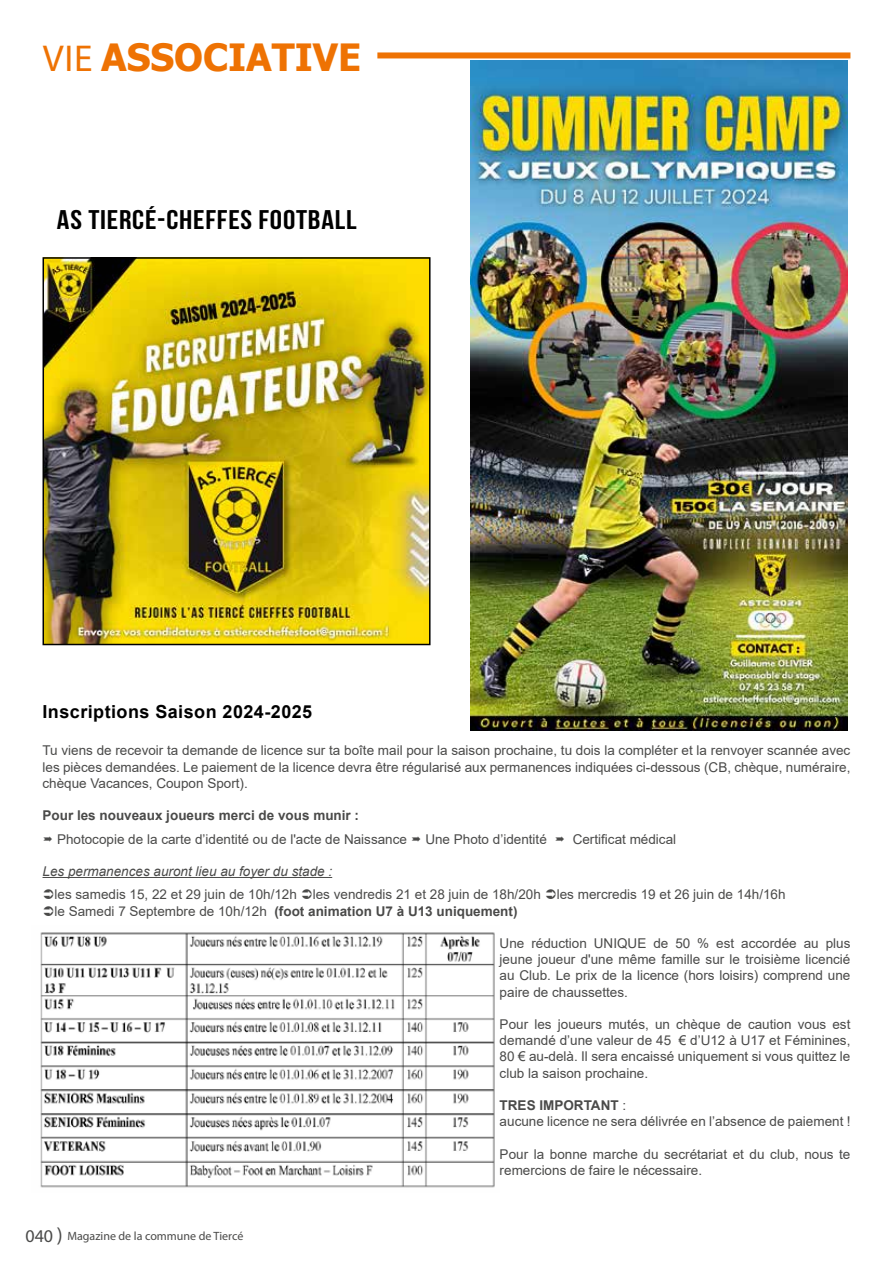
<style>
.page{position:relative;width:893px;height:1263px;background:#fff}
.page>*{position:absolute;margin:0;border:0;box-sizing:border-box;transform-origin:0 0}
.t1{font:700 37.5px "Tahoma";color:#ee7203}
.t2{font:700 27px "Bebas Neue";letter-spacing:.025em;color:#000;scale:1.15 1}
.t3{font:700 18px "Arial";letter-spacing:.025em;color:#000}
.t4{font:13.5px/16.2px "Arial";color:#4a4a49;text-align:justify}
.t5{font:700 13.5px "Arial";color:#4a4a49}
.t6{font:italic 13.5px "Arial";color:#4a4a49}
.t7{font:12px "Myriad Pro";color:#4a4a49}
.s1{font-family:"Myriad Pro";font-weight:400}
.s2{font-weight:700}
.s3{font-size:18px}
.s4{font-size:21px}
</style>
<div class="page">
<img style="left:46px;top:260px;width:382px;height:382px">
<div style="left:43px;top:257px;width:388px;height:388px;border:2px solid #000"></div>
<img style="left:470px;top:61px;width:377px;height:670px">
<img style="left:40px;top:932px;width:455px;height:256px">
<hr style="left:43px;top:877px;width:289px;height:1px;background:#4a4a49">
<div style="left:377px;top:52px;width:473px;height:6px;background:#ee7203"></div>
<h1 class="t1" style="left:43px;top:31px;width:320px"><span class="s1">VIE</span> ASSOCIATIVE</h1>
<h2 class="t2" style="left:57px;top:204px;width:262px">AS TIERCÉ-CHEFFES FOOTBALL</h2>
<h3 class="t3" style="left:43px;top:699px;width:271px">Inscriptions Saison 2024-2025</h3>
<p class="t4" style="left:43px;top:742px;width:809px">Tu viens de recevoir ta demande de licence sur ta boîte mail pour la saison prochaine, tu dois la compléter et la renvoyer scannée avec les pièces demandées. Le paiement de la licence devra être régularisé aux permanences indiquées ci-dessous (CB, chèque, numéraire, chèque Vacances, Coupon Sport).</p>
<p class="t5" style="left:43px;top:806px;width:318px">Pour les nouveaux joueurs merci de vous munir :</p>
<p class="t4" style="left:57px;top:831px;width:352px">Photocopie de la carte d’identité ou de l'acte de Naissance</p>
<p class="t4" style="left:425px;top:831px;width:123px">Une Photo d’identité</p>
<p class="t4" style="left:573px;top:831px;width:105px">Certificat médical</p>
<p class="t6" style="left:43px;top:862px;width:291px">Les permanences auront lieu au foyer du stade :</p>
<p class="t4" style="left:55px;top:886px;width:733px">les samedis 15, 22 et 29 juin de 10h/12h les vendredis 21 et 28 juin de 18h/20h les mercredis 19 et 26 juin de 14h/16h le Samedi 7 Septembre de 10h/12h <span class="s2">(foot animation U7 à U13 uniquement)</span></p>
<p class="t4" style="left:500px;top:935px;width:352px">Une réduction UNIQUE de 50 % est accordée au plus jeune joueur d'une même famille sur le troisième licencié au Club. Le prix de la licence (hors loisirs) comprend une paire de chaussettes.</p>
<p class="t4" style="left:500px;top:1016px;width:352px">Pour les joueurs mutés, un chèque de caution vous est demandé d’une valeur de 45 € d’U12 à U17 et Féminines, 80 € au-delà. Il sera encaissé uniquement si vous quittez le club la saison prochaine.</p>
<p class="t4" style="left:500px;top:1097px;width:352px"><span class="s2">TRES IMPORTANT</span> :<br>aucune licence ne sera délivrée en l’absence de paiement !</p>
<p class="t4" style="left:500px;top:1146px;width:352px">Pour la bonne marche du secrétariat et du club, nous te remercions de faire le nécessaire.</p>
<p class="t7" style="left:26px;top:1228px;width:219px"><span class="s3">040</span> <span class="s4">)</span> Magazine de la commune de Tiercé</p>
</div>
